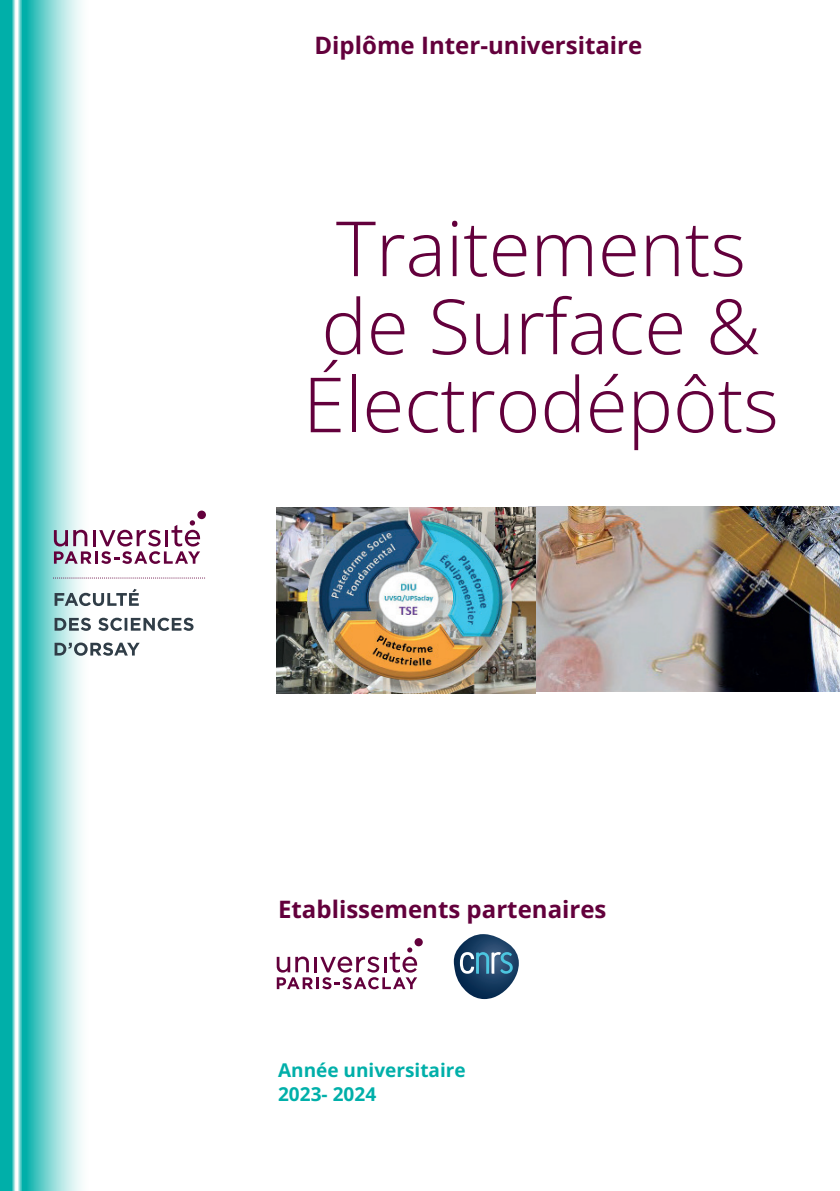
<style>
.page{position:relative;width:840px;height:1191px;background:#fff}
.page>*{position:absolute;margin:0;border:0;box-sizing:border-box;transform-origin:0 0}
.t1{font:300 76.2px/78px "Open Sans";color:#63003c;text-align:center}
.t2{font:700 24px "Open Sans";color:#63003c}
.t3{font:700 19px/24px "Open Sans";color:#00afa9}
</style>
<div class="page">
<svg style="left:0;top:0;width:89px;height:1191px;background:#7cd5d2"></svg>
<div style="left:197px;top:510px;width:9px;height:9px;background:#63003c;border-radius:50%"></div>
<svg style="left:54px;top:520px;width:146px;height:44px"></svg>
<svg style="left:53px;top:577px;width:152px;height:1px"></svg>
<svg style="left:55px;top:642px;width:85px;height:14px"></svg>
<svg style="left:55px;top:617px;width:138px;height:14px"></svg>
<svg style="left:55px;top:589px;width:84px;height:17px"></svg>
<div style="left:414px;top:938px;width:8px;height:8px;background:#63003c;border-radius:50%"></div>
<svg style="left:276px;top:947px;width:141px;height:42px"></svg>
<svg style="left:453px;top:934px;width:65px;height:65px"></svg>
<img style="left:528px;top:506px;width:311px;height:185px">
<img style="left:277px;top:508px;width:258px;height:185px">
<p class="t2" style="left:314px;top:29px;width:329px">Diplôme Inter-universitaire</p>
<h1 class="t1" style="left:303px;top:207px;width:477px">Traitements de Surface &amp;<br>Électrodépôts</h1>
<p class="t2" style="left:278px;top:892px;width:330px">Etablissements partenaires</p>
<p class="t3" style="left:278px;top:1057px;width:189px">Année universitaire<br>2023- 2024</p>
</div>
